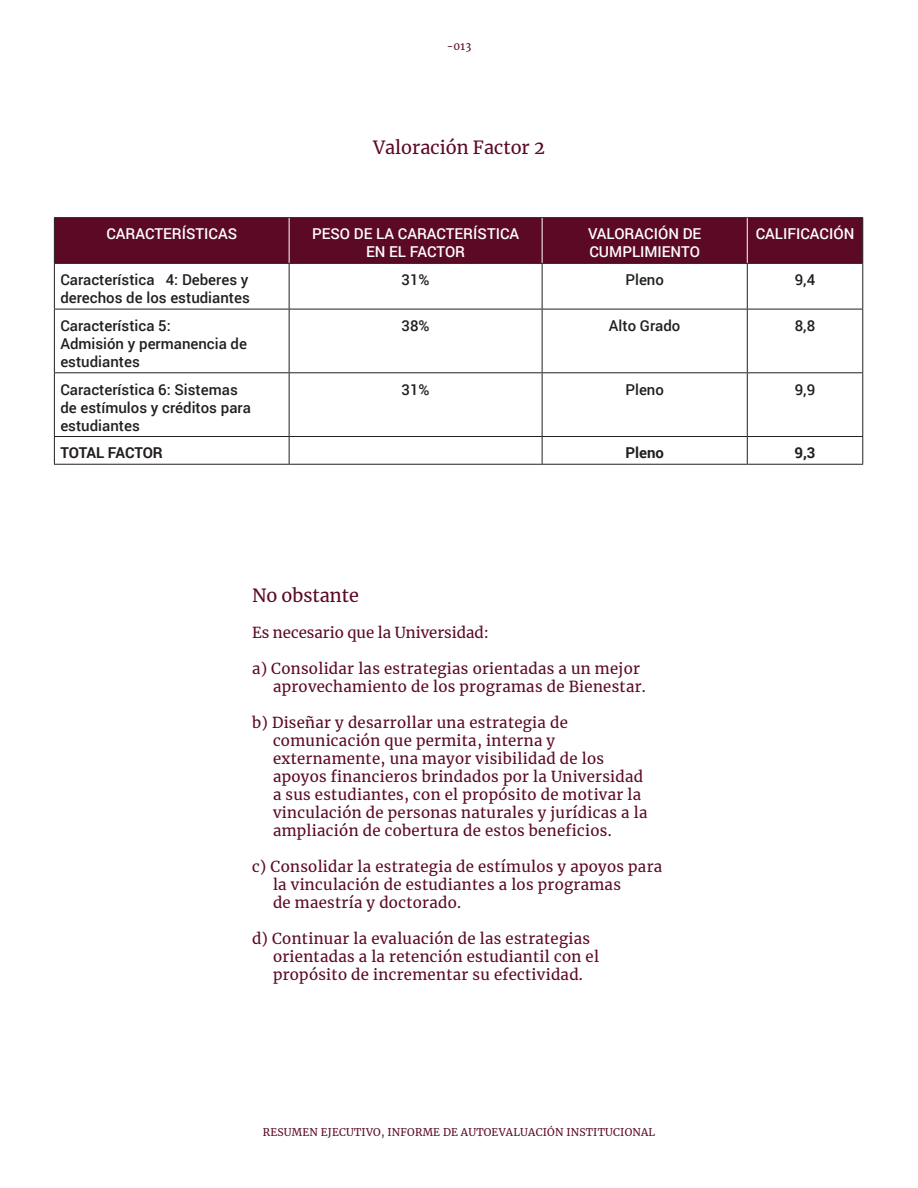
<style>
.page{position:relative;width:918px;height:1188px;background:#fff}
.page>*{position:absolute;margin:0;border:0;box-sizing:border-box;transform-origin:0 0}
.t1{font:18px "Merriweather";color:#5b0925}
.TABULADOS{font:15px/18px "Merriweather";letter-spacing:.02em;color:#5b0925}
.t2{font:500 15px/18px "Roboto";color:#231f20}
.t3{font:500 15px "Roboto";color:#fff}
.TABULADOS-2{font:15px "Merriweather";color:#5b0925}
.t4{font:700 15px "Roboto";color:#231f20}
.t5{font:10.5px "Merriweather";letter-spacing:.02em;color:#5b0925}
</style>
<div class="page">
<div style="left:55px;top:218px;width:807px;height:45px;background:#5b0925"></div>
<hr style="left:54px;top:217px;width:235px;height:1px;background:#231f20">
<hr style="left:54px;top:218px;width:1px;height:45px;background:#231f20">
<hr style="left:289px;top:217px;width:253px;height:1px;background:#231f20">
<hr style="left:542px;top:217px;width:205px;height:1px;background:#231f20">
<hr style="left:747px;top:217px;width:116px;height:1px;background:#231f20">
<hr style="left:862px;top:218px;width:1px;height:45px;background:#231f20">
<hr style="left:289px;top:218px;width:1px;height:45px;background:#fff">
<hr style="left:542px;top:218px;width:1px;height:45px;background:#fff">
<hr style="left:747px;top:218px;width:1px;height:45px;background:#fff">
<hr style="left:54px;top:263px;width:235px;height:1px;background:#231f20">
<hr style="left:54px;top:264px;width:1px;height:45px;background:#231f20">
<hr style="left:289px;top:263px;width:253px;height:1px;background:#231f20">
<hr style="left:289px;top:264px;width:1px;height:45px;background:#231f20">
<hr style="left:542px;top:263px;width:205px;height:1px;background:#231f20">
<hr style="left:542px;top:264px;width:1px;height:45px;background:#231f20">
<hr style="left:747px;top:263px;width:116px;height:1px;background:#231f20">
<hr style="left:747px;top:264px;width:1px;height:45px;background:#231f20">
<hr style="left:862px;top:264px;width:1px;height:45px;background:#231f20">
<hr style="left:54px;top:309px;width:235px;height:1px;background:#231f20">
<hr style="left:54px;top:309px;width:1px;height:63px;background:#231f20">
<hr style="left:289px;top:309px;width:253px;height:1px;background:#231f20">
<hr style="left:289px;top:309px;width:1px;height:63px;background:#231f20">
<hr style="left:542px;top:309px;width:205px;height:1px;background:#231f20">
<hr style="left:542px;top:309px;width:1px;height:63px;background:#231f20">
<hr style="left:747px;top:309px;width:116px;height:1px;background:#231f20">
<hr style="left:747px;top:309px;width:1px;height:63px;background:#231f20">
<hr style="left:862px;top:309px;width:1px;height:63px;background:#231f20">
<hr style="left:54px;top:372px;width:235px;height:1px;background:#231f20">
<hr style="left:54px;top:373px;width:1px;height:63px;background:#231f20">
<hr style="left:289px;top:372px;width:253px;height:1px;background:#231f20">
<hr style="left:289px;top:373px;width:1px;height:63px;background:#231f20">
<hr style="left:542px;top:372px;width:205px;height:1px;background:#231f20">
<hr style="left:542px;top:373px;width:1px;height:63px;background:#231f20">
<hr style="left:747px;top:372px;width:116px;height:1px;background:#231f20">
<hr style="left:747px;top:373px;width:1px;height:63px;background:#231f20">
<hr style="left:862px;top:373px;width:1px;height:63px;background:#231f20">
<hr style="left:54px;top:436px;width:235px;height:1px;background:#231f20">
<svg style="left:54px;top:437px;width:1px;height:27px"></svg>
<hr style="left:289px;top:436px;width:253px;height:1px;background:#231f20">
<svg style="left:289px;top:437px;width:1px;height:27px"></svg>
<hr style="left:542px;top:436px;width:205px;height:1px;background:#231f20">
<svg style="left:542px;top:437px;width:1px;height:27px"></svg>
<hr style="left:747px;top:436px;width:116px;height:1px;background:#231f20">
<svg style="left:747px;top:437px;width:1px;height:27px"></svg>
<svg style="left:862px;top:437px;width:1px;height:27px"></svg>
<hr style="left:54px;top:464px;width:235px;height:1px;background:#231f20">
<hr style="left:289px;top:464px;width:253px;height:1px;background:#231f20">
<hr style="left:542px;top:464px;width:205px;height:1px;background:#231f20">
<hr style="left:747px;top:464px;width:116px;height:1px;background:#231f20">
<p class="t5" style="left:447px;top:39px;width:26px">-013</p>
<p class="t1" style="left:373px;top:135px;width:173px">Valoración Factor 2</p>
<p class="t3" style="left:106px;top:223px;width:132px">CARACTERÍSTICAS</p>
<p class="t3" style="left:312px;top:223px;width:209px">PESO DE LA CARACTERÍSTICA</p>
<p class="t3" style="left:366px;top:241px;width:101px">EN EL FACTOR</p>
<p class="t3" style="left:588px;top:223px;width:115px">VALORACIÓN DE</p>
<p class="t3" style="left:589px;top:241px;width:112px">CUMPLIMIENTO</p>
<p class="t3" style="left:756px;top:223px;width:100px">CALIFICACIÓN</p>
<p class="t2" style="left:60px;top:270px;width:191px">Característica 4: Deberes y derechos de los estudiantes</p>
<p class="t2" style="left:402px;top:270px;width:30px">31%</p>
<p class="t2" style="left:625px;top:270px;width:40px">Pleno</p>
<p class="t2" style="left:795px;top:270px;width:22px">9,4</p>
<p class="t2" style="left:60px;top:316px;width:112px">Característica 5:</p>
<p class="t2" style="left:60px;top:334px;width:188px">Admisión y permanencia de estudiantes</p>
<p class="t2" style="left:402px;top:316px;width:30px">38%</p>
<p class="t2" style="left:609px;top:316px;width:73px">Alto Grado</p>
<p class="t2" style="left:795px;top:316px;width:22px">8,8</p>
<p class="t2" style="left:60px;top:380px;width:192px">Característica 6: Sistemas de estímulos y créditos para estudiantes</p>
<p class="t2" style="left:402px;top:380px;width:30px">31%</p>
<p class="t2" style="left:625px;top:380px;width:40px">Pleno</p>
<p class="t2" style="left:795px;top:380px;width:22px">9,9</p>
<p class="t4" style="left:60px;top:442px;width:104px">TOTAL FACTOR</p>
<p class="t4" style="left:625px;top:442px;width:40px">Pleno</p>
<p class="t4" style="left:794px;top:442px;width:23px">9,3</p>
<p class="t1" style="left:252px;top:583px;width:109px">No obstante</p>
<p class="TABULADOS-2" style="left:252px;top:622px;width:239px">Es necesario que la Universidad:</p>
<p class="TABULADOS" style="left:273px;top:659px;width:374px;text-indent:-21px">a) Consolidar las estrategias orientadas a un mejor aprovechamiento de los programas de Bienestar.</p>
<p class="TABULADOS" style="left:273px;top:713px;width:376px;text-indent:-21px">b) Diseñar y desarrollar una estrategia de comunicación que permita, interna y externamente, una mayor visibilidad de los apoyos financieros brindados por la Universidad a sus estudiantes, con el propósito de motivar la vinculación de personas naturales y jurídicas a la ampliación de cobertura de estos beneficios.</p>
<p class="TABULADOS" style="left:273px;top:857px;width:391px;text-indent:-21px">c) Consolidar la estrategia de estímulos y apoyos para la vinculación de estudiantes a los programas</p>
<p class="TABULADOS" style="left:273px;top:893px;width:190px">de maestría y doctorado.</p>
<p class="TABULADOS" style="left:273px;top:929px;width:328px;text-indent:-21px">d) Continuar la evaluación de las estrategias orientadas a la retención estudiantil con el propósito de incrementar su efectividad.</p>
<p class="t5" style="left:263px;top:1125px;width:394px">RESUMEN EJECUTIVO, INFORME DE AUTOEVALUACIÓN INSTITUCIONAL</p>
</div>
